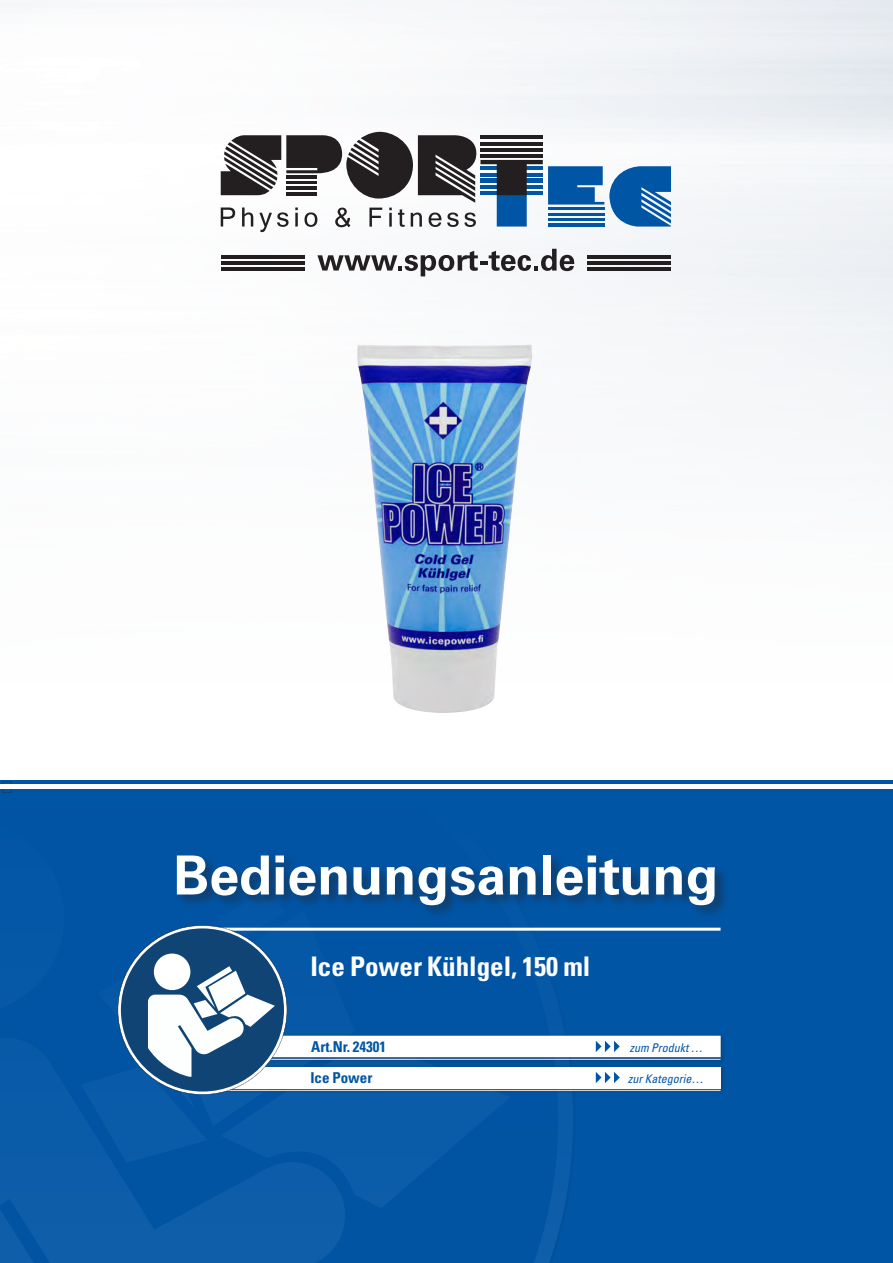
<style>
.page{position:relative;width:893px;height:1263px;background:#fff}
.page>*{position:absolute;margin:0;border:0;box-sizing:border-box;transform-origin:0 0}
.Headline{font:700 54px "Univers LT Std";color:#fff}
.t1{font:700 condensed 27px "Univers LT Std";color:#fff}
.t2{font:18px "Times New Roman";color:#231f20}
.t3{font:700 condensed 15px "Univers LT Std";color:#0155a5}
.t4{font:italic condensed 12px "Univers LT Std";color:#0155a5}
</style>
<div class="page">
<img style="left:0;top:0;width:892px;height:781px">
<svg style="left:221px;top:132px;width:450px;height:100px"></svg>
<svg style="left:317px;top:249px;width:257px;height:27px"></svg>
<hr style="left:587px;top:255px;width:84px;height:4px;background:#231f20">
<hr style="left:587px;top:261px;width:84px;height:4px;background:#231f20">
<hr style="left:587px;top:267px;width:84px;height:3px;background:#231f20">
<hr style="left:221px;top:255px;width:83px;height:4px;background:#231f20">
<hr style="left:221px;top:261px;width:83px;height:4px;background:#231f20">
<hr style="left:221px;top:267px;width:83px;height:3px;background:#231f20">
<div style="left:0;top:781px;width:893px;height:482px;background:#0155a5"></div>
<hr style="left:0;top:785px;width:893px;height:4px;background:#fff">
<hr style="left:195px;top:928px;width:525px;height:3px;background:#fff">
<div style="left:257px;top:1055px;width:469px;height:11px;background:#02529f"></div>
<svg style="left:558px;top:724px;width:17px;height:507px"></svg>
<svg style="left:0;top:724px;width:558px;height:539px"></svg>
<svg style="left:0;top:821px;width:64px;height:193px"></svg>
<svg style="left:0;top:1038px;width:345px;height:225px;fill:#0c5ca9"></svg>
<svg style="left:221px;top:1063px;width:289px;height:145px;fill:#0a5ba8"></svg>
<div style="left:222px;top:1033px;width:505px;height:30px;background:#231f20;opacity:.4"></div>
<div style="left:226px;top:1036px;width:494px;height:21px;background:#fff"></div>
<svg style="left:596px;top:1041px;width:24px;height:11px"></svg>
<div style="left:222px;top:1064px;width:505px;height:30px;background:#231f20;opacity:.4"></div>
<div style="left:225px;top:1067px;width:495px;height:21px;background:#fff"></div>
<div style="left:175px;top:853px;width:554px;height:66px;background:#231f20;opacity:.46"></div>
<svg style="left:596px;top:1072px;width:24px;height:11px"></svg>
<svg style="left:81px;top:888px;width:274px;height:274px"></svg>
<img style="left:357px;top:344px;width:175px;height:369px">
<p class="t2" style="left:0;top:775px;width:16px">▶</p>
<p class="Headline" style="left:173px;top:844px;width:547px">Bedienungsanleitung</p>
<p class="t1" style="left:310px;top:950px;width:281px">Ice Power Kühlgel, 150 ml</p>
<p class="t3" style="left:311px;top:1037px;width:77px">Art.Nr. 24301</p>
<p class="t4" style="left:630px;top:1040px;width:75px">zum Produkt …</p>
<p class="t3" style="left:310px;top:1068px;width:64px">Ice Power</p>
<p class="t4" style="left:628px;top:1071px;width:77px">zur Kategorie…</p>
</div>
